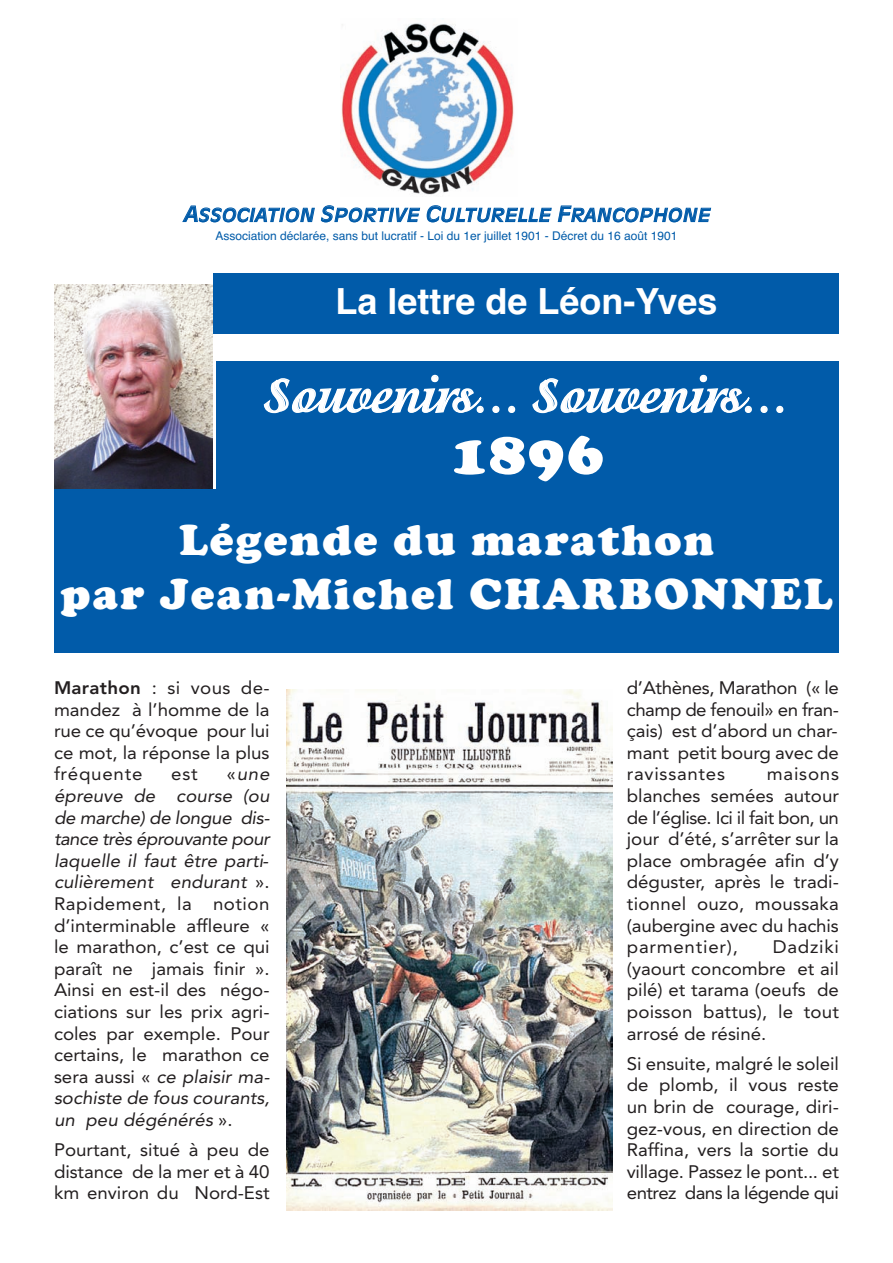
<style>
.page{position:relative;width:893px;height:1263px;background:#fff}
.page>*{position:absolute;margin:0;border:0;box-sizing:border-box;transform-origin:0 0}
.t1{font:900 60px "Cooper";color:#fff}
.t2{font:700 48px "Isadora ITC";letter-spacing:.01em;color:#fff}
.t3{font:900 45px/54px "Cooper";letter-spacing:.05em;color:#fff;text-align:center}
.t4{font:700 36px "Helvetica";color:#fff}
.t5{font:18px/21.6px "Avenir";color:#231f20;text-align:justify;scale:1.04 1}
.t6{font:italic 18px "Antique Olive";letter-spacing:.03em;color:#015ba9;scale:1.1 1}
.t7{font:12px "Helvetica";color:#015ba9}
.s1{font-size:21px}
.s2{font-weight:800}
.s3{font-style:italic}
</style>
<div class="page">
<img style="left:340px;top:23px;width:174px;height:172px">
<img style="left:54px;top:284px;width:159px;height:204px">
<div style="left:214px;top:273px;width:625px;height:61px;background:#015ba9"></div>
<div style="left:216px;top:362px;width:623px;height:138px;background:#015ba9"></div>
<img style="left:286px;top:689px;width:327px;height:521px">
<div style="left:54px;top:489px;width:785px;height:164px;background:#015ba9"></div>
<p class="t6" style="left:184px;top:208px;width:479px"><span class="s1">A</span>SSOCIATION <span class="s1">S</span>PORTIVE <span class="s1">C</span>ULTURELLE <span class="s1">F</span>RANCOPHONE</p>
<p class="t7" style="left:215px;top:229px;width:464px">Association déclarée, sans but lucratif - Loi du 1er juillet 1901 - Décret du 16 août 1901</p>
<h3 class="t4" style="left:335px;top:281px;width:384px">La lettre de Léon-Yves</h3>
<h2 class="t2" style="left:266px;top:374px;width:525px">Souvenirs... Souvenirs...</h2>
<h1 class="t1" style="left:452px;top:418px;width:153px">1896</h1>
<h3 class="t3" style="left:61px;top:512px;width:773px">Légende du marathon<br>par Jean-Michel CHARBONNEL</h3>
<p class="t5" style="left:54px;top:678px;width:209px"><span class="s2">Marathon</span> : si vous de&shy;mandez à l’homme de la rue ce qu’évoque pour lui ce mot, la réponse la plus fréquente</p>
<p class="t5" style="left:171px;top:765px;width:27px">est</p>
<p class="t5" style="left:54px;top:765px;width:209px;text-indent:173px">«<span class="s3">une épreuve de course (ou de marche) de longue dis&shy;tance très éprouvante pour laquelle il faut être parti&shy;culièrement endurant</span> ».<br>Rapidement, la notion d’interminable affleure « le marathon, c’est ce qui paraît ne jamais finir ».<br>Ainsi en est-il des négo&shy;ciations sur les prix agri&shy;coles par exemple. Pour certains, le marathon ce sera aussi « <span class="s3">ce plaisir ma&shy;sochiste de fous courants, un peu dégénérés</span> ».</p>
<p class="t5" style="left:54px;top:1140px;width:209px">Pourtant, situé à peu de distance de la mer et à 40 km environ du Nord-Est</p>
<p class="t5" style="left:627px;top:678px;width:205px">d’Athènes, Marathon (« le champ de fenouil» en fran&shy;çais) est d’abord un char&shy;mant petit bourg avec de ravissantes</p>
<p class="t5" style="left:627px;top:765px;width:205px;text-indent:140px">maisons blanches semées autour de l’église. Ici il fait bon, un jour d’été, s’arrêter sur la place ombragée afin d’y déguster, après le tradi&shy;tionnel ouzo, moussaka (aubergine avec du hachis parmentier),</p>
<p class="t5" style="left:627px;top:938px;width:205px;text-indent:146px">Dadziki (yaourt concombre et ail pilé) et tarama (oeufs de poisson battus), le tout arrosé de résiné.</p>
<p class="t5" style="left:627px;top:1054px;width:205px">Si ensuite, malgré le soleil de plomb, il vous reste un brin de courage, diri&shy;gez-vous, en direction de Raffina, vers la sortie du village. Passez le pont... et entrez dans la légende qui</p>
</div>
